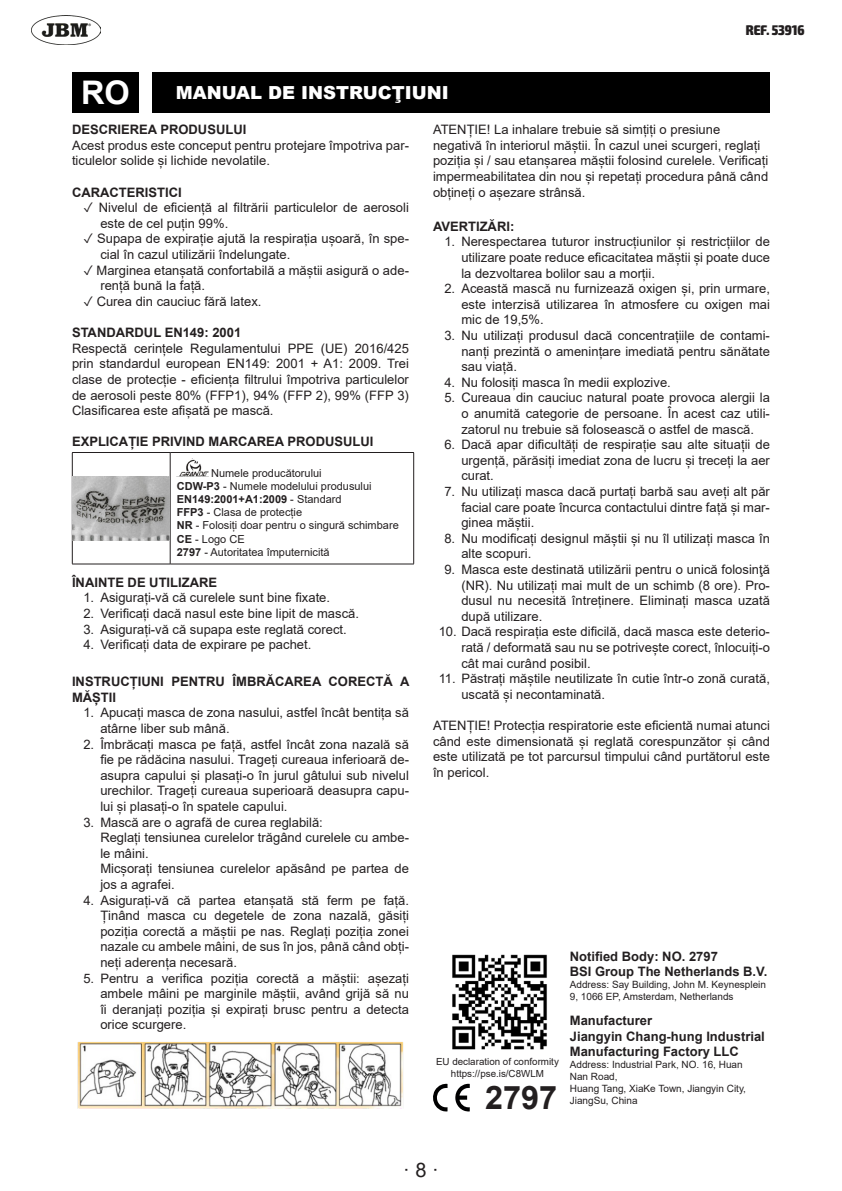
<style>
.page{position:relative;width:842px;height:1191px;background:#fff}
.page>*{position:absolute;margin:0;border:0;box-sizing:border-box;transform-origin:0 0}
.t1{font:700 32.6px "Arial";color:#fff}
.Estilo_de_párrafo_3{font:700 32.4px "Arial";color:#231f20}
.t2{font:20px "Arial";color:#231f20}
.t3{font:900 18px "Arial";color:#fff}
.t4{font:900 condensed 14px "Exo 2";color:#231f20}
.Estilo_de_párrafo_3-2{font:13px/15.6px "Arial";color:#231f20;text-align:justify}
.Estilo_de_párrafo_3-3{font:700 13px/15.6px "Arial";color:#231f20}
.Paràgraf{font:11px "Arial";color:#231f20}
.Paràgraf-2{font:700 11px "Arial";color:#231f20}
.Estilo_de_párrafo_3-4{font:10px/12px "Arial";color:#231f20}
.Estilo_de_párrafo_3-5{font:9.8px "Arial";color:#231f20}
.s1{font-weight:700}
.s2{font-weight:400}
</style>
<div class="page">
<img style="left:32px;top:16px;width:69px;height:28px">
<div style="left:72px;top:72px;width:67px;height:41px;background:#000"></div>
<div style="left:153px;top:72px;width:617px;height:41px;background:#000"></div>
<img style="left:77px;top:1042px;width:327px;height:67px">
<hr style="left:72px;top:452px;width:98px;height:1px;background:#231f20">
<hr style="left:72px;top:453px;width:1px;height:111px;background:#231f20">
<hr style="left:170px;top:452px;width:244px;height:1px;background:#231f20">
<hr style="left:170px;top:453px;width:1px;height:111px;background:#231f20">
<hr style="left:413px;top:453px;width:1px;height:111px;background:#231f20">
<hr style="left:72px;top:563px;width:98px;height:1px;background:#231f20">
<hr style="left:170px;top:563px;width:244px;height:1px;background:#231f20">
<img style="left:73px;top:477px;width:97px;height:64px">
<img style="left:177px;top:459px;width:31px;height:18px">
<svg style="left:433px;top:1083px;width:37px;height:28px"></svg>
<img style="left:452px;top:954px;width:95px;height:96px">
<p class="t4" style="left:746px;top:21px;width:60px">REF. 53916</p>
<p class="t1" style="left:81px;top:69px;width:50px">RO</p>
<p class="t3" style="left:176px;top:80px;width:275px">MANUAL DE INSTRUCŢIUNI</p>
<p class="Estilo_de_párrafo_3-3" style="left:72px;top:122px;width:176px">DESCRIEREA PRODUSULUI</p>
<p class="Estilo_de_párrafo_3-2" style="left:72px;top:137px;width:338px">Acest produs este conceput pentru protejare împotriva par&shy;ticulelor solide și lichide nevolatile.</p>
<p class="Estilo_de_párrafo_3-3" style="left:72px;top:184px;width:111px">CARACTERISTICI</p>
<p class="Estilo_de_párrafo_3-2" style="left:100px;top:200px;width:310px;text-indent:-17px">✓ Nivelul de eficiență al filtrării particulelor de aerosoli este de cel puțin 99%.</p>
<p class="Estilo_de_párrafo_3-2" style="left:100px;top:231px;width:310px;text-indent:-17px">✓ Supapa de expirație ajută la respirația ușoară, în spe&shy;cial în cazul utilizării îndelungate.</p>
<p class="Estilo_de_párrafo_3-2" style="left:100px;top:262px;width:310px;text-indent:-17px">✓ Marginea etanșată confortabilă a măștii asigură o ade&shy;rență bună la față.</p>
<p class="Estilo_de_párrafo_3-2" style="left:83px;top:293px;width:180px">✓ Curea din cauciuc fără latex.</p>
<p class="Estilo_de_párrafo_3-3" style="left:72px;top:325px;width:171px">STANDARDUL EN149: 2001</p>
<p class="Estilo_de_párrafo_3-2" style="left:72px;top:340px;width:338px">Respectă cerințele Regulamentului PPE (UE) 2016/425 prin standardul european EN149: 2001 + A1: 2009. Trei clase de protecție - eficiența filtrului împotriva particulelor de aerosoli peste 80% (FFP1), 94% (FFP 2), 99% (FFP 3)<br>Clasificarea este afișată pe mască.</p>
<p class="Estilo_de_párrafo_3-3" style="left:72px;top:434px;width:303px">EXPLICAȚIE PRIVIND MARCAREA PRODUSULUI</p>
<p class="Estilo_de_párrafo_3-2" style="left:433px;top:122px;width:337px;text-align:left">ATENȚIE! La inhalare trebuie să simțiți o presiune negativă în interiorul măștii. În cazul unei scurgeri, reglați poziția și / sau etanșarea măștii folosind curelele. Verificați impermeabilitatea din nou și repetați procedura până când obțineți o așezare strânsă.</p>
<p class="Estilo_de_párrafo_3-3" style="left:433px;top:218px;width:83px">AVERTIZĂRI:</p>
<p class="Estilo_de_párrafo_3-2" style="left:461px;top:234px;width:310px;text-indent:-17px">1. Nerespectarea tuturor instrucțiunilor și restricțiilor de utilizare poate reduce eficacitatea măștii și poate duce la dezvoltarea bolilor sau a morții.</p>
<p class="Estilo_de_párrafo_3-2" style="left:461px;top:281px;width:310px;text-indent:-17px">2. Această mască nu furnizează oxigen și, prin urmare, este interzisă utilizarea în atmosfere cu oxigen mai mic de 19,5%.</p>
<p class="Estilo_de_párrafo_3-2" style="left:461px;top:327px;width:310px;text-indent:-17px">3. Nu utilizați produsul dacă concentrațiile de contami&shy;nanți prezintă o amenințare imediată pentru sănătate sau viață.</p>
<p class="Estilo_de_párrafo_3-2" style="left:444px;top:374px;width:228px">4. Nu folosiți masca în medii explozive.</p>
<p class="Estilo_de_párrafo_3-2" style="left:461px;top:390px;width:310px;text-indent:-17px">5. Cureaua din cauciuc natural poate provoca alergii la o anumită categorie de persoane. În acest caz utili&shy;zatorul nu trebuie să folosească o astfel de mască.</p>
<p class="Estilo_de_párrafo_3-2" style="left:461px;top:437px;width:310px;text-indent:-17px">6. Dacă apar dificultăți de respirație sau alte situații de urgență, părăsiți imediat zona de lucru și treceți la aer curat.</p>
<p class="Estilo_de_párrafo_3-2" style="left:461px;top:483px;width:310px;text-indent:-17px">7. Nu utilizați masca dacă purtați barbă sau aveți alt păr facial care poate încurca contactului dintre față și mar&shy;ginea măștii.</p>
<p class="Estilo_de_párrafo_3-2" style="left:461px;top:530px;width:310px;text-indent:-17px">8. Nu modificați designul măștii și nu îl utilizați masca în alte scopuri.</p>
<p class="Estilo_de_párrafo_3-2" style="left:461px;top:561px;width:310px;text-indent:-17px">9. Masca este destinată utilizării pentru o unică folosinţă (NR). Nu utilizați mai mult de un schimb (8 ore). Pro&shy;dusul nu necesită întreținere. Eliminați masca uzată după utilizare.</p>
<p class="Estilo_de_párrafo_3-2" style="left:461px;top:624px;width:310px;text-indent:-23px">10. Dacă respirația este dificilă, dacă masca este deterio&shy;rată / deformată sau nu se potrivește corect, înlocuiți-o cât mai curând posibil.</p>
<p class="Estilo_de_párrafo_3-2" style="left:461px;top:671px;width:310px;text-indent:-23px">11. Păstrați măștile neutilizate în cutie într-o zonă curată, uscată și necontaminată.</p>
<p class="Estilo_de_párrafo_3-2" style="left:433px;top:717px;width:338px">ATENȚIE! Protecția respiratorie este eficientă numai atunci când este dimensionată și reglată corespunzător și când este utilizată pe tot parcursul timpului când purtătorul este în pericol.</p>
<p class="Paràgraf" style="left:211px;top:465px;width:112px">Numele producătorului</p>
<p class="Paràgraf" style="left:177px;top:478px;width:196px"><span class="s1">CDW-P3</span> - Numele modelului produsului</p>
<p class="Paràgraf-2" style="left:177px;top:491px;width:166px">EN149:2001+A1:2009 <span class="s2">- Standard</span></p>
<p class="Paràgraf" style="left:177px;top:505px;width:127px"><span class="s1">FFP3</span> - Clasa de protecție</p>
<p class="Paràgraf" style="left:177px;top:518px;width:223px"><span class="s1">NR</span> - Folosiți doar pentru o singură schimbare</p>
<p class="Paràgraf" style="left:177px;top:531px;width:69px"><span class="s1">CE</span> - Logo CE</p>
<p class="Paràgraf" style="left:177px;top:544px;width:154px"><span class="s1">2797</span> - Autoritatea împuternicită</p>
<p class="Estilo_de_párrafo_3-3" style="left:72px;top:574px;width:147px">ÎNAINTE DE UTILIZARE</p>
<p class="Estilo_de_párrafo_3-2" style="left:83px;top:590px;width:248px">1. Asigurați-vă că curelele sunt bine fixate.</p>
<p class="Estilo_de_párrafo_3-2" style="left:83px;top:605px;width:277px">2. Verificați dacă nasul este bine lipit de mască.</p>
<p class="Estilo_de_párrafo_3-2" style="left:83px;top:621px;width:265px">3. Asigurați-vă că supapa este reglată corect.</p>
<p class="Estilo_de_párrafo_3-2" style="left:83px;top:637px;width:230px">4. Verificați data de expirare pe pachet.</p>
<p class="Estilo_de_párrafo_3-3" style="left:72px;top:674px;width:339px">INSTRUCȚIUNI PENTRU ÎMBRĂCAREA CORECTĂ A<br>MĂȘTII</p>
<p class="Estilo_de_párrafo_3-2" style="left:100px;top:705px;width:310px;text-indent:-17px">1. Apucați masca de zona nasului, astfel încât bentița să atârne liber sub mână.</p>
<p class="Estilo_de_párrafo_3-2" style="left:100px;top:736px;width:310px;text-indent:-17px">2. Îmbrăcați masca pe față, astfel încât zona nazală să fie pe rădăcina nasului. Trageți cureaua inferioară de&shy;asupra capului și plasați-o în jurul gâtului sub nivelul urechilor. Trageți cureaua superioară deasupra capu&shy;lui și plasați-o în spatele capului.</p>
<p class="Estilo_de_párrafo_3-2" style="left:83px;top:814px;width:241px">3. Mască are o agrafă de curea reglabilă:</p>
<p class="Estilo_de_párrafo_3-2" style="left:100px;top:829px;width:310px">Reglați tensiunea curelelor trăgând curelele cu ambe&shy;le mâini.</p>
<p class="Estilo_de_párrafo_3-2" style="left:100px;top:861px;width:310px">Micșorați tensiunea curelelor apăsând pe partea de jos a agrafei.</p>
<p class="Estilo_de_párrafo_3-2" style="left:100px;top:892px;width:310px;text-indent:-17px">4. Asigurați-vă că partea etanșată stă ferm pe față.<br>Ținând masca cu degetele de zona nazală, găsiți poziția corectă a măștii pe nas. Reglați poziția zonei nazale cu ambele mâini, de sus în jos, până când obți&shy;neți aderența necesară.</p>
<p class="Estilo_de_párrafo_3-2" style="left:100px;top:970px;width:310px;text-indent:-17px">5. Pentru a verifica poziția corectă a măștii: așezați ambele mâini pe marginile măștii, având grijă să nu îi deranjați poziția și expirați brusc pentru a detecta orice scurgere.</p>
<p class="Estilo_de_párrafo_3-3" style="left:570px;top:948px;width:150px">Notified Body: NO. 2797</p>
<p class="Estilo_de_párrafo_3-3" style="left:570px;top:964px;width:199px">BSI Group The Netherlands B.V.</p>
<p class="Estilo_de_párrafo_3-4" style="left:570px;top:979px;width:198px">Address: Say Building, John M. Keynesplein</p>
<p class="Estilo_de_párrafo_3-4" style="left:570px;top:991px;width:165px">9, 1066 EP, Amsterdam, Netherlands</p>
<p class="Estilo_de_párrafo_3-3" style="left:570px;top:1012px;width:84px">Manufacturer</p>
<p class="Estilo_de_párrafo_3-3" style="left:570px;top:1028px;width:197px">Jiangyin Chang-hung Industrial</p>
<p class="Estilo_de_párrafo_3-3" style="left:570px;top:1044px;width:171px">Manufacturing Factory LLC</p>
<p class="Estilo_de_párrafo_3-4" style="left:570px;top:1058px;width:174px">Address: Industrial Park, NO. 16, Huan<br>Nan Road,</p>
<p class="Estilo_de_párrafo_3-4" style="left:570px;top:1082px;width:178px">Huang Tang, XiaKe Town, Jiangyin City,</p>
<p class="Estilo_de_párrafo_3-5" style="left:436px;top:1054px;width:124px">EU declaration of conformity</p>
<p class="Estilo_de_párrafo_3-5" style="left:451px;top:1066px;width:95px">https://pse.is/C8WLM</p>
<p class="Estilo_de_párrafo_3" style="left:485px;top:1075px;width:74px">2797</p>
<p class="Estilo_de_párrafo_3-4" style="left:570px;top:1094px;width:69px">JiangSu, China</p>
<h3 class="t2" style="left:403px;top:1156px;width:37px">· 8 ·</h3>
</div>
